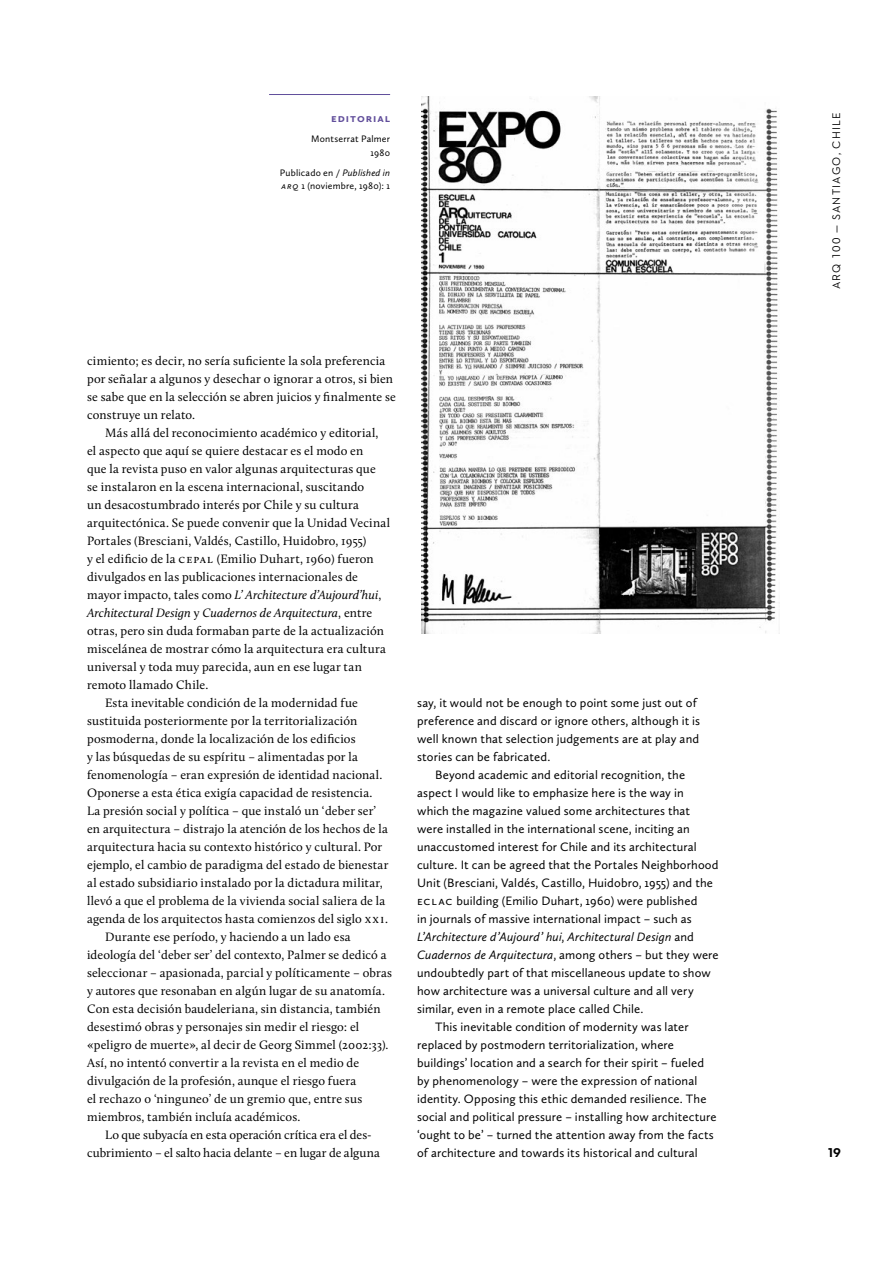
<style>
.page{position:relative;width:893px;height:1263px;background:#fff}
.page>*{position:absolute;margin:0;border:0;box-sizing:border-box;transform-origin:0 0}
.t1{font:700 13.05px "Neutraface 2 Text";color:#000}
.t2{font:12.6px/18px "Calluna";letter-spacing:.01em;color:#000}
.t3{font:12.6px/18px "Calluna Sans";letter-spacing:.01em;color:#000}
.t4{font:italic 12.6px "Calluna";letter-spacing:.005em;color:#000}
.t5{font:italic 12.6px "Calluna Sans";letter-spacing:.015em;color:#000}
.t6{font:700 12px "Calluna Sans";letter-spacing:.08em;color:#614e9b}
.t7{font:11.25px "Neutraface 2 Text";letter-spacing:.11em;color:#000}
.t8{font:9.75px/13.5px "Calluna Sans";letter-spacing:.02em;color:#000;text-align:right}
.s1{font-style:italic}
.s2{font-style:normal}
</style>
<div class="page">
<img style="left:421px;top:96px;width:358px;height:537px">
<hr style="left:269px;top:94px;width:121px;height:1px;background:#614e9b">
<p class="t6" style="left:331px;top:110px;width:60px">Editorial</p>
<p class="t8" style="left:311px;top:132px;width:80px">Montserrat Palmer<br>1980</p>
<p class="t8" style="left:280px;top:166px;width:112px;text-align:left">Publicado en / <span class="s1">Published in arq</span> 1 (noviembre, 1980): 1</p>
<p class="t2" style="left:87px;top:352px;width:310px">cimiento; es decir, no sería suficiente la sola preferencia por señalar a algunos y desechar o ignorar a otros, si bien se sabe que en la selección se abren juicios y finalmente se construye un relato.</p>
<p class="t2" style="left:105px;top:424px;width:275px">Más allá del reconocimiento académico y editorial,</p>
<p class="t2" style="left:87px;top:442px;width:278px">el aspecto que aquí se quiere destacar es el modo en</p>
<p class="t2" style="left:87px;top:460px;width:290px">que la revista puso en valor algunas arquitecturas que</p>
<p class="t2" style="left:87px;top:478px;width:279px">se instalaron en la escena internacional, suscitando</p>
<p class="t2" style="left:87px;top:496px;width:273px">un desacostumbrado interés por Chile y su cultura</p>
<p class="t2" style="left:87px;top:514px;width:304px">arquitectónica. Se puede convenir que la Unidad Vecinal</p>
<p class="t2" style="left:87px;top:532px;width:281px">Portales (Bresciani, Valdés, Castillo, Huidobro, 1955)</p>
<p class="t2" style="left:87px;top:550px;width:288px">y el edificio de la cepal (Emilio Duhart, 1960) fueron</p>
<p class="t2" style="left:87px;top:568px;width:272px">divulgados en las publicaciones internacionales de</p>
<p class="t4" style="left:87px;top:587px;width:296px"><span class="s2">mayor impacto, tales como</span> L’ Architecture d’Aujourd’hui<span class="s2">,</span></p>
<p class="t4" style="left:87px;top:605px;width:287px">Architectural Design <span class="s2">y</span> Cuadernos de Arquitectura<span class="s2">, entre</span></p>
<p class="t2" style="left:87px;top:622px;width:298px">otras, pero sin duda formaban parte de la actualización</p>
<p class="t2" style="left:87px;top:640px;width:300px">miscelánea de mostrar cómo la arquitectura era cultura</p>
<p class="t2" style="left:87px;top:658px;width:276px">universal y toda muy parecida, aun en ese lugar tan</p>
<p class="t2" style="left:87px;top:676px;width:123px">remoto llamado Chile.</p>
<p class="t2" style="left:105px;top:694px;width:254px">Esta inevitable condición de la modernidad fue</p>
<p class="t2" style="left:87px;top:712px;width:272px">sustituida posteriormente por la territorialización</p>
<p class="t2" style="left:87px;top:730px;width:270px">posmoderna, donde la localización de los edificios</p>
<p class="t2" style="left:87px;top:748px;width:272px">y las búsquedas de su espíritu – alimentadas por la</p>
<p class="t2" style="left:87px;top:766px;width:297px">fenomenología – eran expresión de identidad nacional.</p>
<p class="t2" style="left:87px;top:784px;width:287px">Oponerse a esta ética exigía capacidad de resistencia.</p>
<p class="t2" style="left:87px;top:802px;width:290px">La presión social y política – que instaló un ‘deber ser’</p>
<p class="t2" style="left:87px;top:820px;width:302px">en arquitectura – distrajo la atención de los hechos de la</p>
<p class="t2" style="left:87px;top:838px;width:297px">arquitectura hacia su contexto histórico y cultural. Por</p>
<p class="t2" style="left:87px;top:856px;width:303px">ejemplo, el cambio de paradigma del estado de bienestar</p>
<p class="t2" style="left:87px;top:874px;width:297px">al estado subsidiario instalado por la dictadura militar,</p>
<p class="t2" style="left:87px;top:892px;width:300px">llevó a que el problema de la vivienda social saliera de la</p>
<p class="t2" style="left:87px;top:910px;width:302px">agenda de los arquitectos hasta comienzos del siglo xxi.</p>
<p class="t2" style="left:105px;top:928px;width:247px">Durante ese período, y haciendo a un lado esa</p>
<p class="t2" style="left:87px;top:946px;width:301px">ideología del ‘deber ser’ del contexto, Palmer se dedicó a</p>
<p class="t2" style="left:87px;top:964px;width:306px">seleccionar – apasionada, parcial y políticamente – obras</p>
<p class="t2" style="left:87px;top:982px;width:299px">y autores que resonaban en algún lugar de su anatomía.</p>
<p class="t2" style="left:87px;top:1000px;width:295px">Con esta decisión baudeleriana, sin distancia, también</p>
<p class="t2" style="left:87px;top:1018px;width:274px">desestimó obras y personajes sin medir el riesgo: el</p>
<p class="t2" style="left:87px;top:1036px;width:303px">«peligro de muerte», al decir de Georg Simmel (2002:33).</p>
<p class="t2" style="left:87px;top:1054px;width:274px">Así, no intentó convertir a la revista en el medio de</p>
<p class="t2" style="left:87px;top:1072px;width:271px">divulgación de la profesión, aunque el riesgo fuera</p>
<p class="t2" style="left:87px;top:1090px;width:277px">el rechazo o ‘ninguneo’ de un gremio que, entre sus</p>
<p class="t2" style="left:87px;top:1108px;width:215px">miembros, también incluía académicos.</p>
<p class="t2" style="left:105px;top:1126px;width:268px">Lo que subyacía en esta operación crítica era el des-</p>
<p class="t2" style="left:87px;top:1144px;width:294px">cubrimiento – el salto hacia delante – en lugar de alguna</p>
<p class="t3" style="left:417px;top:694px;width:284px">say, it would not be enough to point some just out of preference and discard or ignore others, although it is well known that selection judgements are at play and stories can be fabricated.</p>
<p class="t3" style="left:435px;top:766px;width:251px">Beyond academic and editorial recognition, the</p>
<p class="t3" style="left:417px;top:784px;width:268px">aspect I would like to emphasize here is the way in</p>
<p class="t3" style="left:417px;top:802px;width:274px">which the magazine valued some architectures that</p>
<p class="t3" style="left:417px;top:820px;width:274px">were installed in the international scene, inciting an</p>
<p class="t3" style="left:417px;top:838px;width:281px">unaccustomed interest for Chile and its architectural</p>
<p class="t3" style="left:417px;top:856px;width:303px">culture. It can be agreed that the Portales Neighborhood</p>
<p class="t3" style="left:417px;top:874px;width:297px">Unit (Bresciani, Valdés, Castillo, Huidobro, 1955) and the</p>
<p class="t3" style="left:417px;top:892px;width:282px">eclac building (Emilio Duhart, 1960) were published</p>
<p class="t3" style="left:417px;top:910px;width:276px">in journals of massive international impact – such as</p>
<p class="t5" style="left:417px;top:929px;width:278px">L’Architecture d’Aujourd’ hui<span class="s2">,</span> Architectural Design <span class="s2">and</span></p>
<p class="t3" style="left:417px;top:946px;width:303px"><span class="s1">Cuadernos de Arquitectura</span>, among others – but they were</p>
<p class="t3" style="left:417px;top:964px;width:295px">undoubtedly part of that miscellaneous update to show</p>
<p class="t3" style="left:417px;top:982px;width:278px">how architecture was a universal culture and all very</p>
<p class="t3" style="left:417px;top:1000px;width:228px">similar, even in a remote place called Chile.</p>
<p class="t3" style="left:435px;top:1018px;width:255px">This inevitable condition of modernity was later</p>
<p class="t3" style="left:417px;top:1036px;width:258px">replaced by postmodern territorialization, where</p>
<p class="t3" style="left:417px;top:1054px;width:288px">buildings’ location and a search for their spirit – fueled</p>
<p class="t3" style="left:417px;top:1072px;width:282px">by phenomenology – were the expression of national</p>
<p class="t3" style="left:417px;top:1090px;width:291px">identity. Opposing this ethic demanded resilience. The</p>
<p class="t3" style="left:417px;top:1108px;width:301px">social and political pressure – installing how architecture</p>
<p class="t3" style="left:417px;top:1126px;width:298px">‘ought to be’ – turned the attention away from the facts</p>
<p class="t3" style="left:417px;top:1144px;width:282px">of architecture and towards its historical and cultural</p>
<p class="t7" style="left:829px;top:289px;width:179px;rotate:-90deg">ARQ 100 — SANTIAGO, CHILE</p>
<p class="t1" style="left:828px;top:1144px;width:14px">19</p>
</div>
